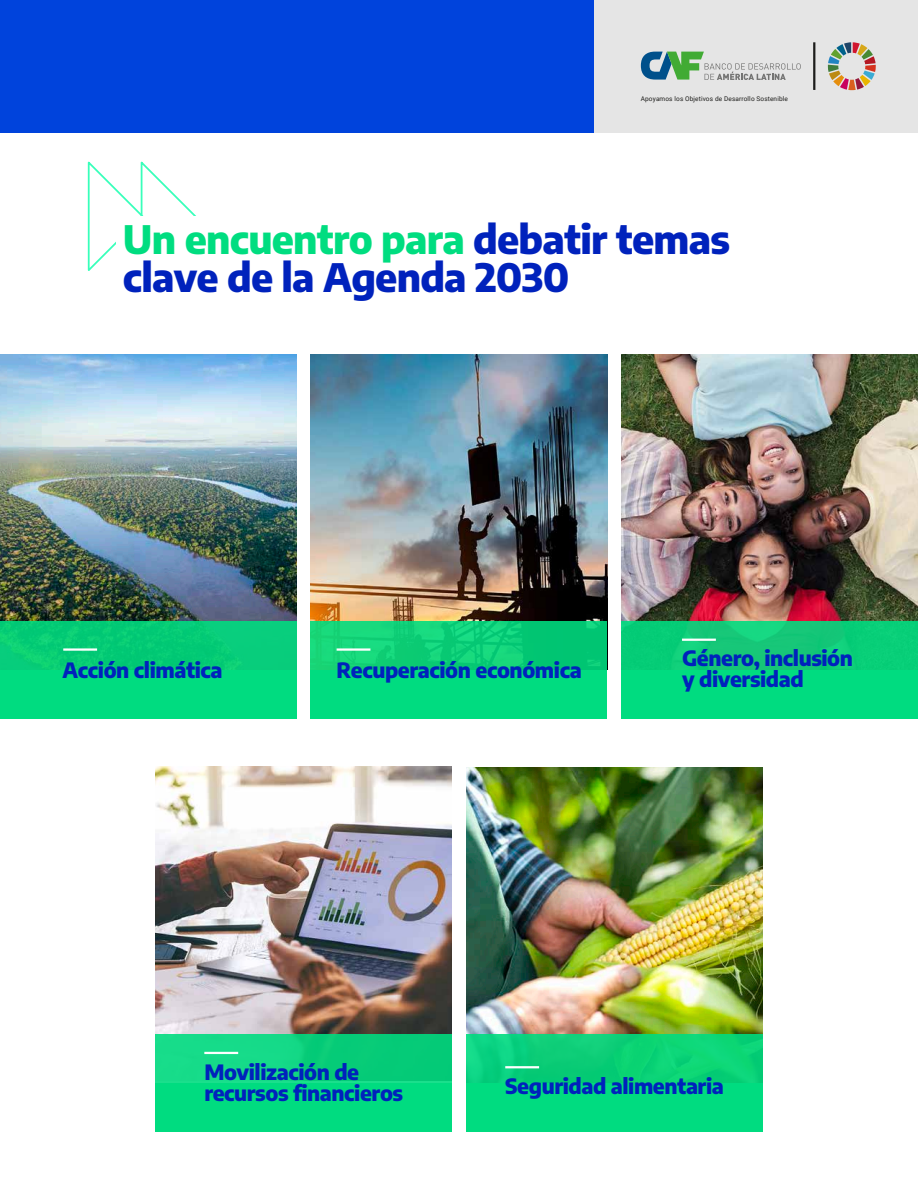
<style>
.page{position:relative;width:918px;height:1188px;background:#fff}
.page>*{position:absolute;margin:0;border:0;box-sizing:border-box;transform-origin:0 0}
.t1{font:800 39px/37.5px "Encode Sans";letter-spacing:-.02em;color:#0022bc}
.t2{font:800 21px/21px "Encode Sans";letter-spacing:-.02em;color:#0022bc}
.t3{font:6.45px "Roboto";letter-spacing:.015em;color:#1d1d1b}
.s1{color:#00dd80}
</style>
<div class="page">
<img style="left:0;top:355px;width:296px;height:266px">
<svg style="left:87px;top:161px;width:109px;height:110px"></svg>
<div style="left:116px;top:216px;width:117px;height:82px;background:#fff"></div>
<div style="left:0;top:0;width:918px;height:133px;background:#0043dc"></div>
<div style="left:595px;top:0;width:323px;height:133px;background:#e5e5e5"></div>
<hr style="left:813px;top:42px;width:2px;height:48px;background:#1d1d1b">
<svg style="left:828px;top:42px;width:48px;height:48px"></svg>
<svg style="left:641px;top:52px;width:160px;height:28px"></svg>
<img style="left:311px;top:355px;width:296px;height:266px">
<img style="left:155px;top:766px;width:297px;height:268px">
<img style="left:466px;top:768px;width:297px;height:266px">
<img style="left:622px;top:355px;width:296px;height:266px">
<div style="left:0;top:670px;width:296px;height:48px;background:#00dc80"></div>
<div style="left:0;top:621px;width:296px;height:49px;background:#06cc76"></div>
<div style="left:155px;top:1083px;width:297px;height:49px;background:#00dc80"></div>
<div style="left:155px;top:1034px;width:297px;height:49px;background:linear-gradient(to right,#1bdf8e,#00c672)"></div>
<div style="left:466px;top:1083px;width:297px;height:49px;background:#00dc80"></div>
<div style="left:466px;top:1034px;width:297px;height:49px;background:linear-gradient(to right,#0ccf7f,#0bd473)"></div>
<div style="left:311px;top:670px;width:296px;height:48px;background:#00dc80"></div>
<svg style="left:311px;top:621px;width:296px;height:49px;background:#0cce77"></svg>
<div style="left:622px;top:670px;width:296px;height:48px;background:#00dc80"></div>
<div style="left:622px;top:621px;width:296px;height:49px;background:linear-gradient(to right,#0eca78,#0ecd79)"></div>
<hr style="left:63px;top:648px;width:34px;height:3px;background:#fff">
<hr style="left:337px;top:648px;width:33px;height:3px;background:#fff">
<hr style="left:682px;top:639px;width:34px;height:2px;background:#fff">
<hr style="left:204px;top:1052px;width:34px;height:2px;background:#fff">
<hr style="left:505px;top:1066px;width:34px;height:2px;background:#fff">
<p class="t3" style="left:641px;top:94px;width:149px">Apoyamos los Objetivos de Desarrollo Sostenible</p>
<h1 class="t1" style="left:123px;top:219px;width:608px"><span class="s1">Un encuentro para</span> debatir temas clave de la Agenda 2030</h1>
<p class="t2" style="left:63px;top:658px;width:162px">Acción climática</p>
<p class="t2" style="left:337px;top:658px;width:247px">Recuperación económica</p>
<p class="t2" style="left:682px;top:647px;width:172px">Género, inclusión y diversidad</p>
<p class="t2" style="left:204px;top:1060px;width:200px">Movilización de recursos financieros</p>
<p class="t2" style="left:505px;top:1075px;width:220px">Seguridad alimentaria</p>
</div>
